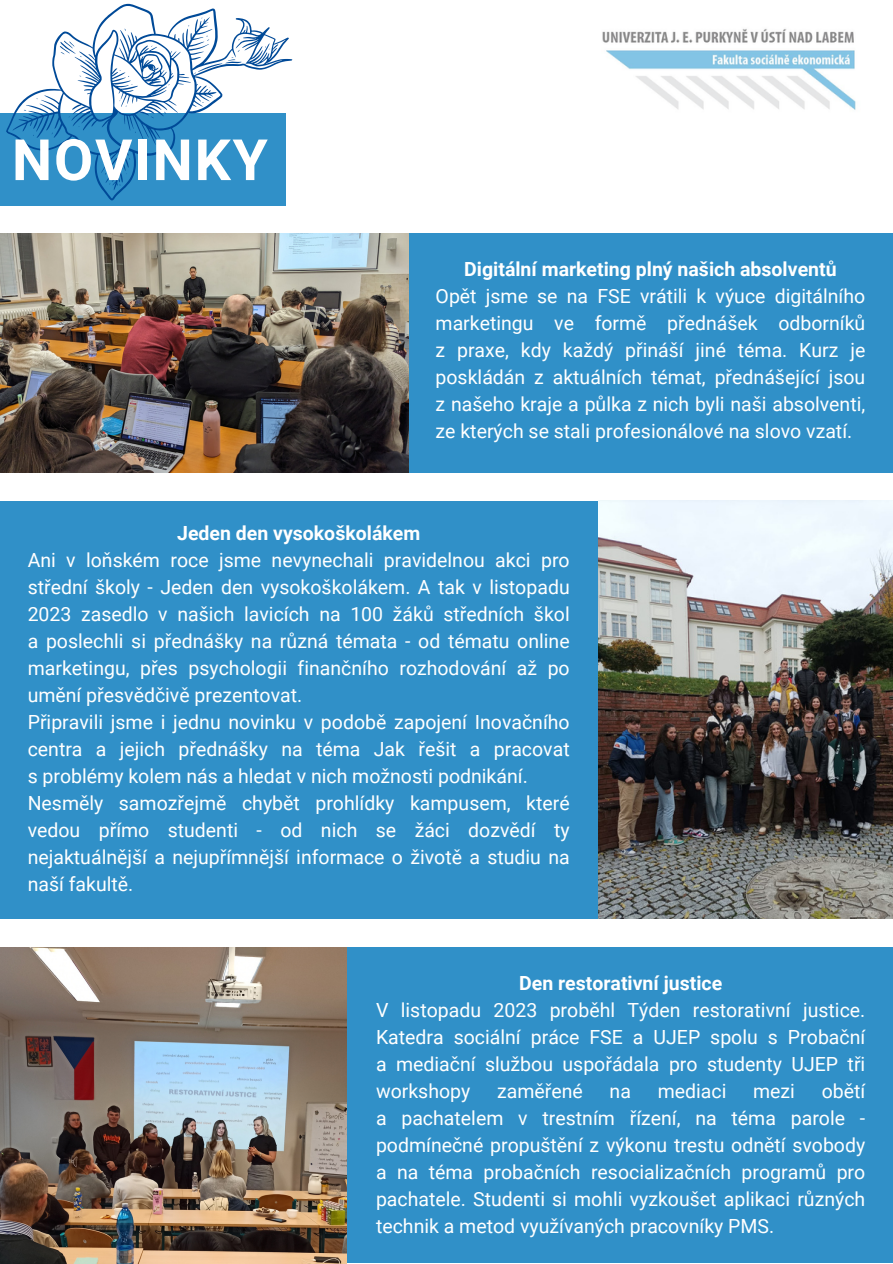
<style>
.page{position:relative;width:893px;height:1264px;background:#fff}
.page>*{position:absolute;margin:0;border:0;box-sizing:border-box;transform-origin:0 0}
.t1{font:700 57px "Roboto";letter-spacing:.03em;color:#fff}
.t2{font:19.5px/27px "Roboto";color:#fff;text-align:justify}
.t3{font:700 19.5px "Roboto";color:#fff}
</style>
<div class="page">
<div style="left:0;top:947px;width:892px;height:316px;background:#3090c8"></div>
<div style="left:0;top:500px;width:892px;height:418px;background:#3090c8"></div>
<div style="left:0;top:233px;width:892px;height:239px;background:#3090c8"></div>
<img style="left:602px;top:29px;width:254px;height:81px">
<svg style="left:0;top:3px;width:293px;height:203px"></svg>
<svg style="left:60px;top:39px;width:22px;height:18px"></svg>
<svg style="left:206px;top:35px;width:3px;height:6px"></svg>
<svg style="left:194px;top:50px;width:47px;height:29px"></svg>
<svg style="left:119px;top:100px;width:8px;height:7px"></svg>
<svg style="left:265px;top:46px;width:5px;height:4px"></svg>
<img style="left:0;top:233px;width:408px;height:239px">
<img style="left:0;top:947px;width:346px;height:316px">
<img style="left:598px;top:500px;width:294px;height:418px">
<p class="t1" style="left:12px;top:127px;width:257px">NOVINKY</p>
<p class="t3" style="left:464px;top:258px;width:374px">Digitální marketing plný našich absolventů</p>
<p class="t2" style="left:435px;top:283px;width:431px">Opět jsme se na FSE vrátili k výuce digitálního marketingu ve formě přednášek odborníků z praxe, kdy každý přináší jiné téma. Kurz je poskládán z aktuálních témat, přednášející jsou z našeho kraje a půlka z nich byli naši absolventi, ze kterých se stali profesionálové na slovo vzatí.</p>
<p class="t3" style="left:177px;top:521px;width:245px">Jeden den vysokoškolákem</p>
<p class="t2" style="left:28px;top:546px;width:543px">Ani v loňském roce jsme nevynechali pravidelnou akci pro střední školy - Jeden den vysokoškolákem. A tak v listopadu 2023 zasedlo v našich lavicích na 100 žáků středních škol a poslechli si přednášky na různá témata - od tématu online marketingu, přes psychologii finančního rozhodování až po umění přesvědčivě prezentovat.</p>
<p class="t2" style="left:28px;top:708px;width:543px">Připravili jsme i jednu novinku v podobě zapojení Inovačního centra a jejich přednášky na téma Jak řešit a pracovat s problémy kolem nás a hledat v nich možnosti podnikání.</p>
<p class="t2" style="left:28px;top:789px;width:543px">Nesměly samozřejmě chybět prohlídky kampusem, které vedou přímo studenti - od nich se žáci dozvědí ty nejaktuálnější a nejupřímnější informace o životě a studiu na naší fakultě.</p>
<p class="t3" style="left:519px;top:971px;width:204px">Den restorativní justice</p>
<p class="t2" style="left:376px;top:996px;width:491px">V listopadu 2023 proběhl Týden restorativní justice.<br>Katedra sociální práce FSE a UJEP spolu s Probační a mediační službou uspořádala pro studenty UJEP tři workshopy</p>
<p class="t2" style="left:376px;top:1077px;width:491px;text-indent:445px">obětí a pachatelem v trestním řízení, na téma parole - podmínečné propuštění z výkonu trestu odnětí svobody a na téma probačních resocializačních programů pro pachatele. Studenti si mohli vyzkoušet aplikaci různých technik a metod využívaných pracovníky PMS.</p>
<p class="t2" style="left:497px;top:1077px;width:87px">zaměřené</p>
<p class="t2" style="left:609px;top:1077px;width:23px">na</p>
<p class="t2" style="left:657px;top:1077px;width:70px">mediaci</p>
<p class="t2" style="left:753px;top:1077px;width:43px">mezi</p>
</div>
